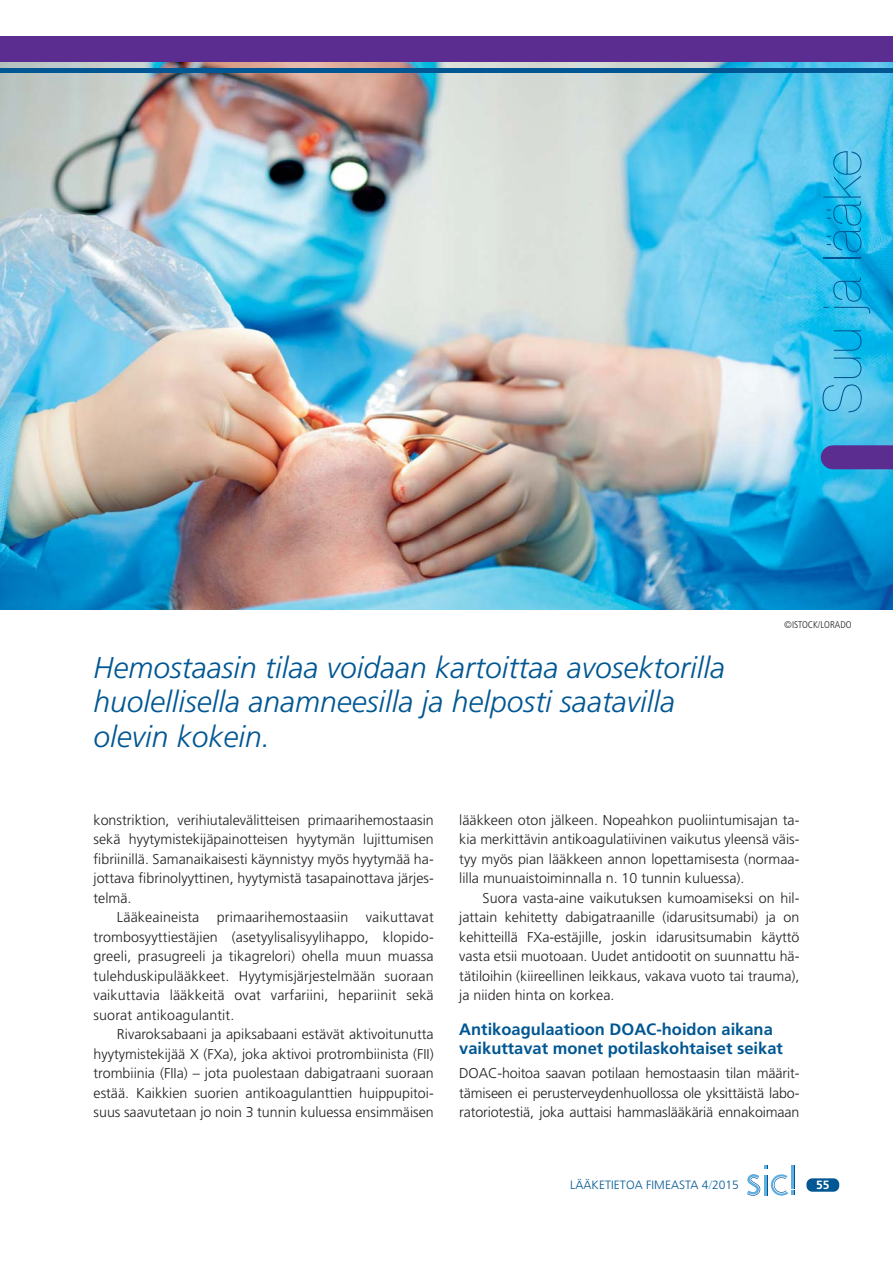
<style>
.page{position:relative;width:893px;height:1263px;background:#fff}
.page>*{position:absolute;margin:0;border:0;box-sizing:border-box;transform-origin:0 0}
.t1{font:200 52.5px "Helvetica Neue";letter-spacing:.02em;color:#005793}
.t2{font:italic 300 30px/34.5px "Frutiger";color:#005793}
.t3{font:700 16.5px/19.5px "Frutiger";color:#005793}
.t4{font:300 14.25px/19.5px "Frutiger";color:#231f20;text-align:justify}
.t5{font:300 12px "Frutiger";letter-spacing:.005em;color:#005793}
.t6{font:700 12px "Frutiger";color:#fff}
.t7{font:300 condensed 9.75px "Frutiger";color:#231f20}
.s1{color:#5eaee1}
</style>
<div class="page">
<div style="left:806px;top:1178px;width:33px;height:14px;background:#005793;border-radius:6px"></div>
<svg style="left:747px;top:1165px;width:48px;height:31px"></svg>
<img style="left:0;top:62px;width:892px;height:547px">
<div style="left:0;top:36px;width:892px;height:26px;background:#5c2d91"></div>
<hr style="left:0;top:68px;width:892px;height:4px;background:#005793">
<div style="left:832px;top:445px;width:60px;height:24px;background:#5c2d91"></div>
<h1 class="t1" style="left:823px;top:414px;width:266px;rotate:-90deg">Suu ja lääke</h1>
<h2 class="t2" style="left:94px;top:653px;width:633px">Hemostaasin tilaa voidaan kartoittaa avosektorilla huolellisella anamneesilla ja helposti saatavilla olevin kokein.</h2>
<p class="t7" style="left:784px;top:620px;width:69px">©ISTOCK/LORADO</p>
<p class="t4" style="left:94px;top:811px;width:342px">konstriktion, verihiutalevälitteisen primaarihemostaasin sekä hyytymistekijäpainotteisen hyytymän lujittumisen fibriinillä. Samanaikaisesti käynnistyy myös hyytymää ha&shy;jottava fibrinolyyttinen, hyytymistä tasapainottava järjes&shy;telmä.</p>
<p class="t4" style="left:94px;top:909px;width:342px;text-indent:23px">Lääkeaineista primaarihemostaasiin vaikuttavat trombosyyttiestäjien (asetyylisalisyylihappo, klopido&shy;greeli, prasugreeli ja tikagrelori) ohella muun muassa tulehduskipulääkkeet. Hyytymisjärjestelmään suoraan vaikuttavia lääkkeitä ovat varfariini, hepariinit sekä suorat antikoagulantit.</p>
<p class="t4" style="left:94px;top:1026px;width:342px;text-indent:23px">Rivaroksabaani ja apiksabaani estävät aktivoitunutta hyytymistekijää X (FXa), joka aktivoi protrombiinista (FII) trombiinia (FIIa) – jota puolestaan dabigatraani suoraan estää. Kaikkien suorien antikoagulanttien huippupitoi&shy;suus saavutetaan jo noin 3 tunnin kuluessa ensimmäisen</p>
<p class="t4" style="left:459px;top:811px;width:342px">lääkkeen oton jälkeen. Nopeahkon puoliintumisajan ta&shy;kia merkittävin antikoagulatiivinen vaikutus yleensä väis&shy;tyy myös pian lääkkeen annon lopettamisesta (normaa&shy;lilla munuaistoiminnalla n. 10 tunnin kuluessa).</p>
<p class="t4" style="left:459px;top:889px;width:342px;text-indent:23px">Suora vasta-aine vaikutuksen kumoamiseksi on hil&shy;jattain kehitetty dabigatraanille (idarusitsumabi) ja on kehitteillä FXa-estäjille, joskin idarusitsumabin käyttö vasta etsii muotoaan. Uudet antidootit on suunnattu hä&shy;tätiloihin (kiireellinen leikkaus, vakava vuoto tai trauma), ja niiden hinta on korkea.</p>
<p class="t3" style="left:459px;top:1021px;width:325px">Antikoagulaatioon DOAC-hoidon aikana vaikuttavat monet potilaskohtaiset seikat</p>
<p class="t4" style="left:459px;top:1065px;width:342px">DOAC-hoitoa saavan potilaan hemostaasin tilan määrit&shy;tämiseen ei perusterveydenhuollossa ole yksittäistä labo&shy;ratoriotestiä, joka auttaisi hammaslääkäriä ennakoimaan</p>
<p class="t5" style="left:570px;top:1180px;width:170px">LÄÄKETIETOA FIMEASTA 4<span class="s1">/</span>2015</p>
<p class="t6" style="left:816px;top:1180px;width:15px">55</p>
</div>
